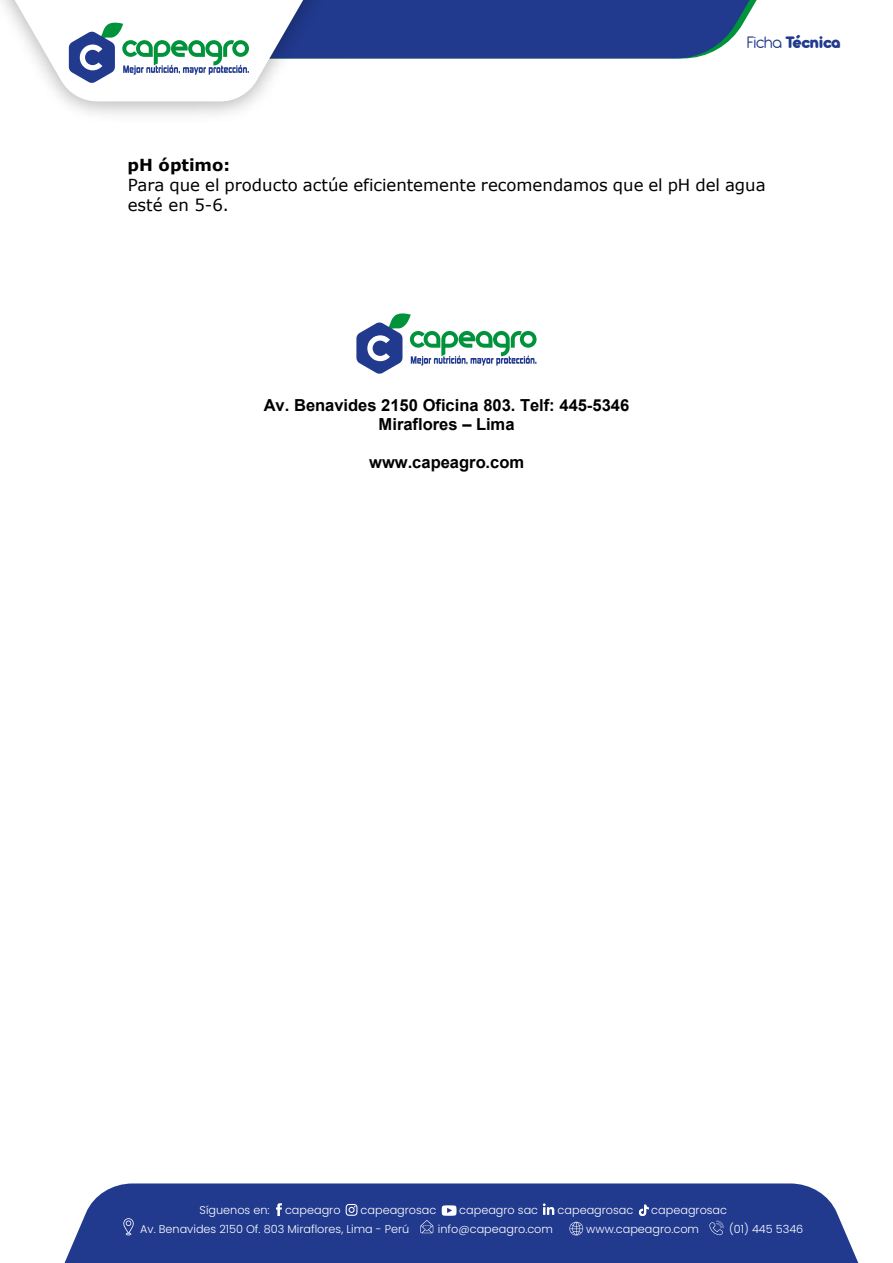
<style>
.page{position:relative;width:893px;height:1263px;background:#fff}
.page>*{position:absolute;margin:0;border:0;box-sizing:border-box;transform-origin:0 0}
.t1{font:800 18px "Antipasto Pro";letter-spacing:-.025em;color:#213a8e}
.t2{font:16.5px/20.1px "Verdana";color:#000}
.t3{font:700 16.5px/19px "Arial";color:#000;text-align:center}
.t4{font:700 16.5px "Verdana";letter-spacing:-.005em;color:#000}
.t5{font:300 11.25px "Poppins";color:#fff}
.s1{font-weight:400}
</style>
<div class="page">
<div style="left:65px;top:1183px;width:793px;height:80px;background:#213a8e"></div>
<svg style="left:569px;top:1222px;width:14px;height:13px"></svg>
<svg style="left:709px;top:1221px;width:15px;height:14px"></svg>
<svg style="left:123px;top:1218px;width:11px;height:17px"></svg>
<svg style="left:420px;top:1220px;width:13px;height:13px"></svg>
<svg style="left:276px;top:1203px;width:6px;height:13px"></svg>
<svg style="left:346px;top:1204px;width:12px;height:12px"></svg>
<svg style="left:543px;top:1203px;width:11px;height:12px"></svg>
<svg style="left:639px;top:1205px;width:10px;height:11px"></svg>
<svg style="left:442px;top:1205px;width:15px;height:11px"></svg>
<svg style="left:0;top:0;width:757px;height:101px"></svg>
<svg style="left:356px;top:313px;width:181px;height:61px"></svg>
<h1 class="t1" style="left:747px;top:31px;width:96px"><span class="s1">Ficha</span> Técnica</h1>
<h2 class="t4" style="left:128px;top:153px;width:104px">pH óptimo:</h2>
<h2 class="t2" style="left:128px;top:175px;width:640px">Para que el producto actúe eficientemente recomendamos que el pH del agua esté en 5-6.</h2>
<h2 class="t3" style="left:264px;top:395px;width:367px">Av. Benavides 2150 Oficina 803. Telf: 445-5346<br>Miraflores – Lima</h2>
<h2 class="t3" style="left:369px;top:452px;width:157px">www.capeagro.com</h2>
<p class="t5" style="left:200px;top:1204px;width:72px">Síguenos en:</p>
<p class="t5" style="left:285px;top:1204px;width:57px">capeagro</p>
<p class="t5" style="left:361px;top:1204px;width:77px">capeagrosac</p>
<p class="t5" style="left:459px;top:1204px;width:80px">capeagro sac</p>
<p class="t5" style="left:558px;top:1204px;width:77px">capeagrosac</p>
<p class="t5" style="left:651px;top:1204px;width:77px">capeagrosac</p>
<p class="t5" style="left:140px;top:1222px;width:271px">Av. Benavides 2150 Of. 803 Miraflores, Lima - Perú</p>
<p class="t5" style="left:438px;top:1222px;width:117px">info@capeagro.com</p>
<p class="t5" style="left:586px;top:1222px;width:114px">www.capeagro.com</p>
<p class="t5" style="left:729px;top:1222px;width:76px">(01) 445 5346</p>
</div>
